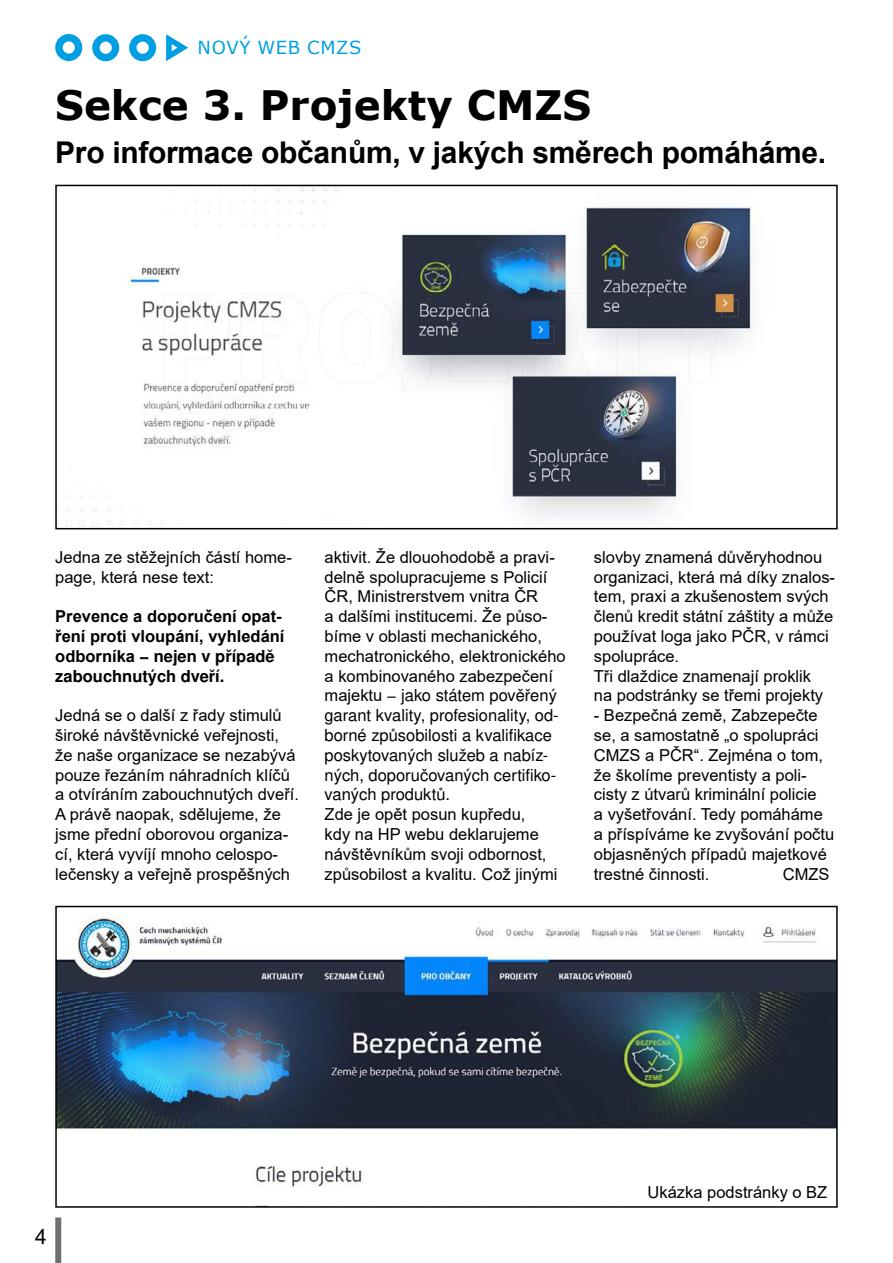
<style>
.page{position:relative;width:893px;height:1263px;background:#fff}
.page>*{position:absolute;margin:0;border:0;box-sizing:border-box;transform-origin:0 0}
.t1{font:700 40.5px "Verdana";color:#000}
.t2{font:700 30px "Arial";letter-spacing:-.01em;color:#000}
.t3{font:21px "Arial";color:#000}
.t4{font:18px "Verdana";letter-spacing:.035em;color:#009fe3}
.t5{font:16.5px/19.8px "Arial";color:#000}
.t6{font:16.5px/19.8px "Nimbus San L";color:#000}
.t7{font:700 16.5px/19.8px "Arial";color:#000}
.t8{font:700 16.5px/19.8px "Nimbus San L";color:#000}
.s1{font-family:"Arial"}
</style>
<div class="page">
<div style="left:55px;top:1217px;width:6px;height:46px;background:#706f6f"></div>
<div style="left:55px;top:34px;width:27px;height:27px;border:7px solid #009fe3;border-radius:50%"></div>
<div style="left:92px;top:34px;width:27px;height:27px;border:7px solid #009fe3;border-radius:50%"></div>
<div style="left:129px;top:34px;width:27px;height:27px;border:7px solid #009fe3;border-radius:50%"></div>
<svg style="left:166px;top:34px;width:22px;height:27px"></svg>
<img style="left:66px;top:188px;width:689px;height:338px">
<div style="left:55px;top:185px;width:783px;height:344px;border:2px solid #000"></div>
<img style="left:58px;top:916px;width:777px;height:271px">
<div style="left:55px;top:906px;width:783px;height:302px;border:2px solid #000"></div>
<p class="t4" style="left:198px;top:35px;width:165px">NOVÝ WEB CMZS</p>
<h1 class="t1" style="left:55px;top:77px;width:537px">Sekce 3. Projekty CMZS</h1>
<h2 class="t2" style="left:55px;top:132px;width:772px">Pro informace občanům, v jakých směrech pomáháme.</h2>
<p class="t5" style="left:55px;top:547px;width:238px">Jedna ze stěžejních částí home&shy;page, která nese text:</p>
<p class="t7" style="left:55px;top:607px;width:231px">Prevence a doporučení opat&shy;ření proti vloupání, vyhledání</p>
<p class="t8" style="left:55px;top:646px;width:221px"><span class="s1">odborníka</span> − nejen v případě zabouchnutých dveří.</p>
<p class="t5" style="left:55px;top:705px;width:245px">Jedná se o další z řady stimulů široké návštěvnické veřejnosti, že naše organizace se nezabývá pouze řezáním náhradních klíčů a otvíráním zabouchnutých dveří.<br>A právě naopak, sdělujeme, že jsme přední oborovou organiza&shy;cí, která vyvíjí mnoho celospo&shy;lečensky a veřejně prospěšných</p>
<p class="t5" style="left:325px;top:547px;width:243px">aktivit. Že dlouohodobě a pravi&shy;delně spolupracujeme s Policií<br>ČR, Ministrerstvem vnitra ČR<br>a dalšími institucemi. Že půso&shy;bíme v oblasti mechanického, mechatronického, elektronického a kombinovaného zabezpečení</p>
<p class="t6" style="left:325px;top:685px;width:236px"><span class="s1">majektu</span> − jako státem pověřený garant kvality, profesionality, od&shy;borné způsobilosti a kvalifikace poskytovaných služeb a nabíz&shy;ných, doporučovaných certifiko&shy;vaných produktů.</p>
<p class="t5" style="left:325px;top:804px;width:234px">Zde je opět posun kupředu,<br>kdy na HP webu deklarujeme návštěvníkům svoji odbornost, způsobilost a kvalitu. Což jinými</p>
<p class="t5" style="left:594px;top:547px;width:243px">slovby znamená důvěryhodnou organizaci, která má díky znalos&shy;tem, praxi a zkušenostem svých členů kredit státní záštity a může používat loga jako PČR, v rámci spolupráce.<br>Tři dlaždice znamenají proklik<br>na podstránky se třemi projekty</p>
<p class="t5" style="left:594px;top:705px;width:242px">- Bezpečná země, Zabzepečte se, a samostatně „o spolupráci<br>CMZS a PČR“. Zejména o tom, že školíme preventisty a poli&shy;cisty z útvarů kriminální policie<br>a vyšetřování. Tedy pomáháme a příspíváme ke zvyšování počtu objasněných případů majetkové trestné činnosti.</p>
<p class="t5" style="left:783px;top:864px;width:48px">CMZS</p>
<p class="t3" style="left:35px;top:1222px;width:13px">4</p>
<p class="t5" style="left:648px;top:1183px;width:181px">Ukázka podstránky o BZ</p>
</div>
